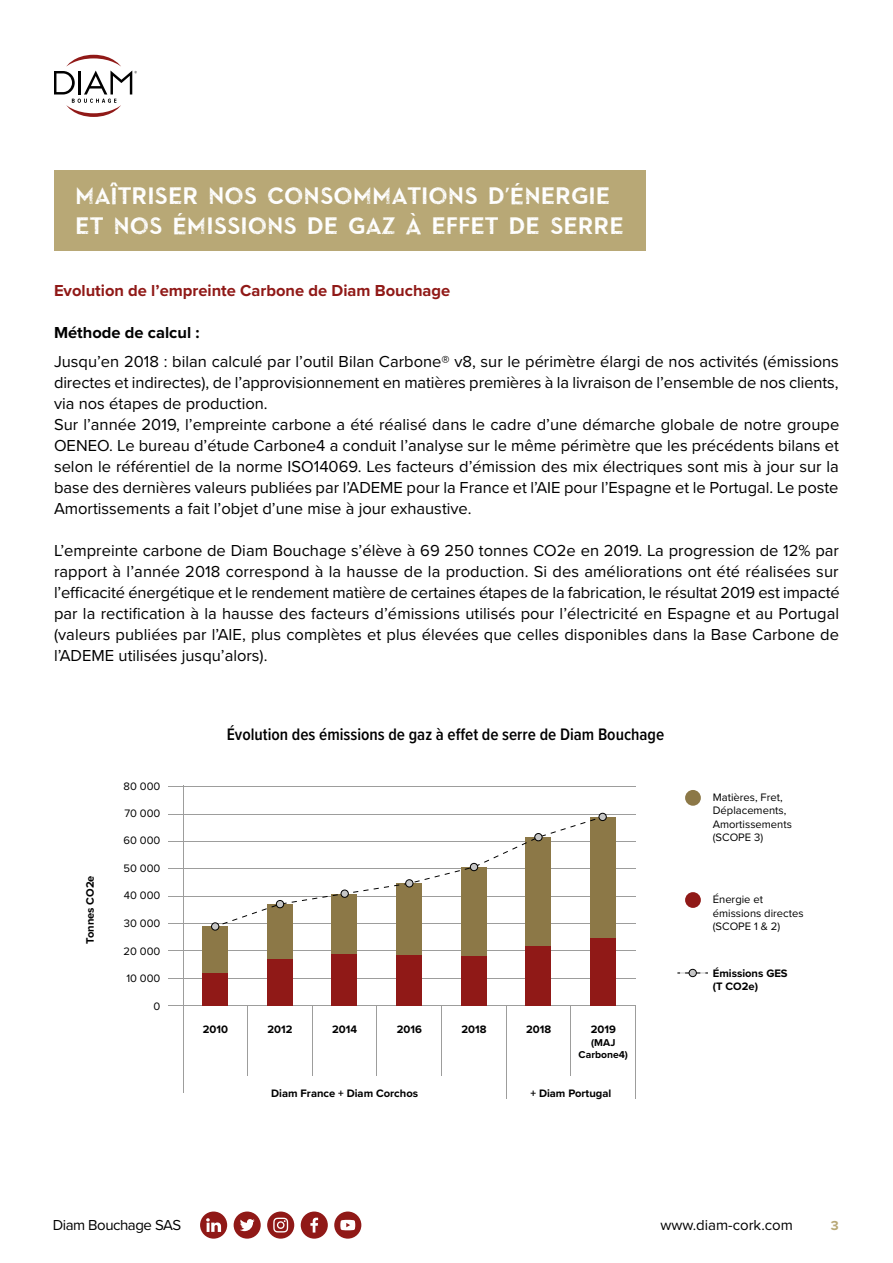
<style>
.page{position:relative;width:893px;height:1263px;background:#fff}
.page>*{position:absolute;margin:0;border:0;box-sizing:border-box;transform-origin:0 0}
.t1{font:30px/30px "DIAMSKYFALL2021";color:#fff}
.t2{font:600 17.25px "Proxima Nova Cond";color:#000}
.t3{font:16.5px/21px "Proxima Nova";color:#000}
.t4{font:700 16.5px "Proxima Nova";color:#901917}
.t5{font:700 16.5px "Proxima Nova";color:#000}
.t6{font:15px "Proxima Nova";color:#000}
.t7{font:15px "Proxima Nova";letter-spacing:-.03em;color:#000}
.t8{font:700 13.5px "Proxima Nova";color:#b8a876}
.t9{font:11.25px/13.5px "Proxima Nova";color:#000}
.t10{font:700 11.25px/13.5px "Proxima Nova";color:#000}
.t11{font:700 10.35px/12.5px "Proxima Nova";color:#000;text-align:center}
</style>
<div class="page">
<svg style="left:54px;top:55px;width:83px;height:62px"></svg>
<div style="left:200px;top:1211px;width:27px;height:27px;background:#901917;border-radius:50%"></div>
<svg style="left:206px;top:1218px;width:15px;height:14px"></svg>
<div style="left:334px;top:1211px;width:27px;height:27px;background:#901917;border-radius:50%"></div>
<svg style="left:340px;top:1220px;width:15px;height:10px"></svg>
<div style="left:267px;top:1211px;width:27px;height:27px;background:#901917;border-radius:50%"></div>
<svg style="left:273px;top:1217px;width:15px;height:15px"></svg>
<div style="left:234px;top:1211px;width:27px;height:27px;background:#901917;border-radius:50%"></div>
<svg style="left:240px;top:1219px;width:15px;height:12px"></svg>
<div style="left:301px;top:1211px;width:27px;height:27px;background:#901917;border-radius:50%"></div>
<svg style="left:310px;top:1217px;width:8px;height:15px"></svg>
<div style="left:54px;top:170px;width:591px;height:81px;background:#b8a876"></div>
<hr style="left:635px;top:1005px;width:1px;height:94px;background:#9d9d9c">
<hr style="left:183px;top:784px;width:1px;height:308px;background:#9d9d9c">
<hr style="left:247px;top:1005px;width:1px;height:71px;background:#9d9d9c">
<hr style="left:312px;top:1005px;width:1px;height:71px;background:#9d9d9c">
<hr style="left:377px;top:1005px;width:1px;height:71px;background:#9d9d9c">
<hr style="left:441px;top:1005px;width:1px;height:71px;background:#9d9d9c">
<hr style="left:506px;top:1005px;width:1px;height:94px;background:#9d9d9c">
<hr style="left:571px;top:1005px;width:1px;height:71px;background:#9d9d9c">
<hr style="left:168px;top:1005px;width:468px;height:1px;background:#9d9d9c">
<hr style="left:168px;top:978px;width:468px;height:1px;background:#9d9d9c">
<hr style="left:168px;top:951px;width:468px;height:1px;background:#9d9d9c">
<hr style="left:168px;top:923px;width:468px;height:1px;background:#9d9d9c">
<hr style="left:168px;top:896px;width:468px;height:1px;background:#9d9d9c">
<hr style="left:168px;top:869px;width:468px;height:1px;background:#9d9d9c">
<hr style="left:168px;top:841px;width:468px;height:1px;background:#9d9d9c">
<hr style="left:168px;top:814px;width:468px;height:1px;background:#9d9d9c">
<hr style="left:168px;top:787px;width:468px;height:1px;background:#9d9d9c">
<div style="left:685px;top:790px;width:16px;height:16px;background:#8c7847;border-radius:50%"></div>
<div style="left:685px;top:892px;width:16px;height:16px;background:#901917;border-radius:50%"></div>
<div style="left:202px;top:926px;width:26px;height:46px;background:#8c7847"></div>
<div style="left:202px;top:972px;width:26px;height:33px;background:#901917"></div>
<div style="left:267px;top:904px;width:26px;height:55px;background:#8c7847"></div>
<div style="left:267px;top:959px;width:26px;height:46px;background:#901917"></div>
<div style="left:332px;top:894px;width:25px;height:60px;background:#8c7847"></div>
<div style="left:332px;top:954px;width:25px;height:51px;background:#901917"></div>
<div style="left:396px;top:883px;width:26px;height:72px;background:#8c7847"></div>
<div style="left:396px;top:955px;width:26px;height:50px;background:#901917"></div>
<div style="left:461px;top:867px;width:26px;height:89px;background:#8c7847"></div>
<div style="left:461px;top:956px;width:26px;height:49px;background:#901917"></div>
<div style="left:526px;top:837px;width:25px;height:109px;background:#8c7847"></div>
<div style="left:526px;top:946px;width:25px;height:59px;background:#901917"></div>
<div style="left:590px;top:817px;width:25px;height:121px;background:#8c7847"></div>
<div style="left:590px;top:938px;width:25px;height:67px;background:#901917"></div>
<svg style="left:214px;top:819px;width:382px;height:108px"></svg>
<div style="left:211px;top:922px;width:8px;height:8px;background:#c6c6c6;border:1px solid #000;border-radius:50%"></div>
<div style="left:276px;top:900px;width:8px;height:8px;background:#c6c6c6;border:1px solid #000;border-radius:50%"></div>
<div style="left:341px;top:889px;width:8px;height:9px;background:#c6c6c6;border:1px solid #000;border-radius:50%"></div>
<div style="left:405px;top:879px;width:8px;height:8px;background:#c6c6c6;border:1px solid #000;border-radius:50%"></div>
<div style="left:470px;top:863px;width:8px;height:8px;background:#c6c6c6;border:1px solid #000;border-radius:50%"></div>
<div style="left:534px;top:833px;width:8px;height:8px;background:#c6c6c6;border:1px solid #000;border-radius:50%"></div>
<div style="left:598px;top:813px;width:9px;height:8px;background:#c6c6c6;border:1px solid #000;border-radius:50%"></div>
<svg style="left:677px;top:972px;width:31px;height:1px"></svg>
<div style="left:689px;top:969px;width:8px;height:8px;background:#c6c6c6;border:1px solid #000;border-radius:50%"></div>
<h1 class="t1" style="left:75px;top:181px;width:550px">maîtriser nos consommations d’énergie et nos émissions de gaz à effet de serre</h1>
<p class="t4" style="left:54px;top:278px;width:398px">Evolution de l’empreinte Carbone de Diam Bouchage</p>
<p class="t5" style="left:54px;top:320px;width:147px">Méthode de calcul :</p>
<p class="t3" style="left:54px;top:351px;width:787px">Jusqu’en 2018 : bilan calculé par l’outil Bilan Carbone® v8, sur le périmètre élargi de nos activités (émissions directes et indirectes), de l’approvisionnement en matières premières à la livraison de l’ensemble de nos clients, via nos étapes de production.<br>Sur l’année 2019, l’empreinte carbone a été réalisé dans le cadre d’une démarche globale de notre groupe OENEO. Le bureau d’étude Carbone4 a conduit l’analyse sur le même périmètre que les précédents bilans et selon le référentiel de la norme ISO14069. Les facteurs d’émission des mix électriques sont mis à jour sur la base des dernières valeurs publiées par l’ADEME pour la France et l’AIE pour l’Espagne et le Portugal. Le poste Amortissements a fait l’objet d’une mise à jour exhaustive.</p>
<p class="t3" style="left:54px;top:540px;width:787px;text-align:justify">L’empreinte carbone de Diam Bouchage s’élève à 69 250 tonnes CO2e en 2019. La progression de 12% par rapport à l’année 2018 correspond à la hausse de la production. Si des améliorations ont été réalisées sur l’efficacité énergétique et le rendement matière de certaines étapes de la fabrication, le résultat 2019 est impacté par la rectification à la hausse des facteurs d’émissions utilisés pour l’électricité en Espagne et au Portugal (valeurs publiées par l’AIE, plus complètes et plus élevées que celles disponibles dans la Base Carbone de l’ADEME utilisées jusqu’alors).</p>
<p class="t10" style="left:83px;top:944px;width:70px;rotate:-90deg">Tonnes CO2e</p>
<p class="t9" style="left:124px;top:779px;width:38px">80 000</p>
<p class="t9" style="left:124px;top:806px;width:38px">70 000</p>
<p class="t9" style="left:124px;top:833px;width:38px">60 000</p>
<p class="t9" style="left:124px;top:861px;width:38px">50 000</p>
<p class="t9" style="left:124px;top:888px;width:38px">40 000</p>
<p class="t9" style="left:124px;top:916px;width:38px">30 000</p>
<p class="t9" style="left:124px;top:943px;width:38px">20 000</p>
<p class="t9" style="left:126px;top:971px;width:36px">10 000</p>
<p class="t9" style="left:154px;top:998px;width:8px">0</p>
<p class="t2" style="left:227px;top:722px;width:439px">Évolution des émissions de gaz à e et de serre de Diam Bouchage</p>
<p class="t10" style="left:203px;top:1022px;width:27px">2010</p>
<p class="t10" style="left:268px;top:1022px;width:26px">2012</p>
<p class="t10" style="left:332px;top:1022px;width:26px">2014</p>
<p class="t10" style="left:397px;top:1022px;width:27px">2016</p>
<p class="t10" style="left:461px;top:1022px;width:27px">2018</p>
<p class="t10" style="left:526px;top:1022px;width:27px">2018</p>
<p class="t10" style="left:591px;top:1022px;width:27px">2019</p>
<p class="t11" style="left:579px;top:1036px;width:51px">(MAJ<br>Carbone4)</p>
<p class="t10" style="left:271px;top:1086px;width:148px">Diam France + Diam Corchos</p>
<p class="t10" style="left:530px;top:1086px;width:82px">+ Diam Portugal</p>
<p class="t9" style="left:713px;top:790px;width:81px">Matières, Fret,<br>Déplacements,<br>Amortissements (SCOPE 3)</p>
<p class="t9" style="left:713px;top:892px;width:92px">Énergie et émissions directes (SCOPE 1 &amp; 2)</p>
<p class="t10" style="left:713px;top:966px;width:76px">Émissions GES (T CO2e)</p>
<p class="t7" style="left:53px;top:1214px;width:130px">Diam Bouchage SAS</p>
<p class="t6" style="left:660px;top:1214px;width:134px">www.diam-cork.com</p>
<p class="t8" style="left:831px;top:1215px;width:9px">3</p>
</div>
